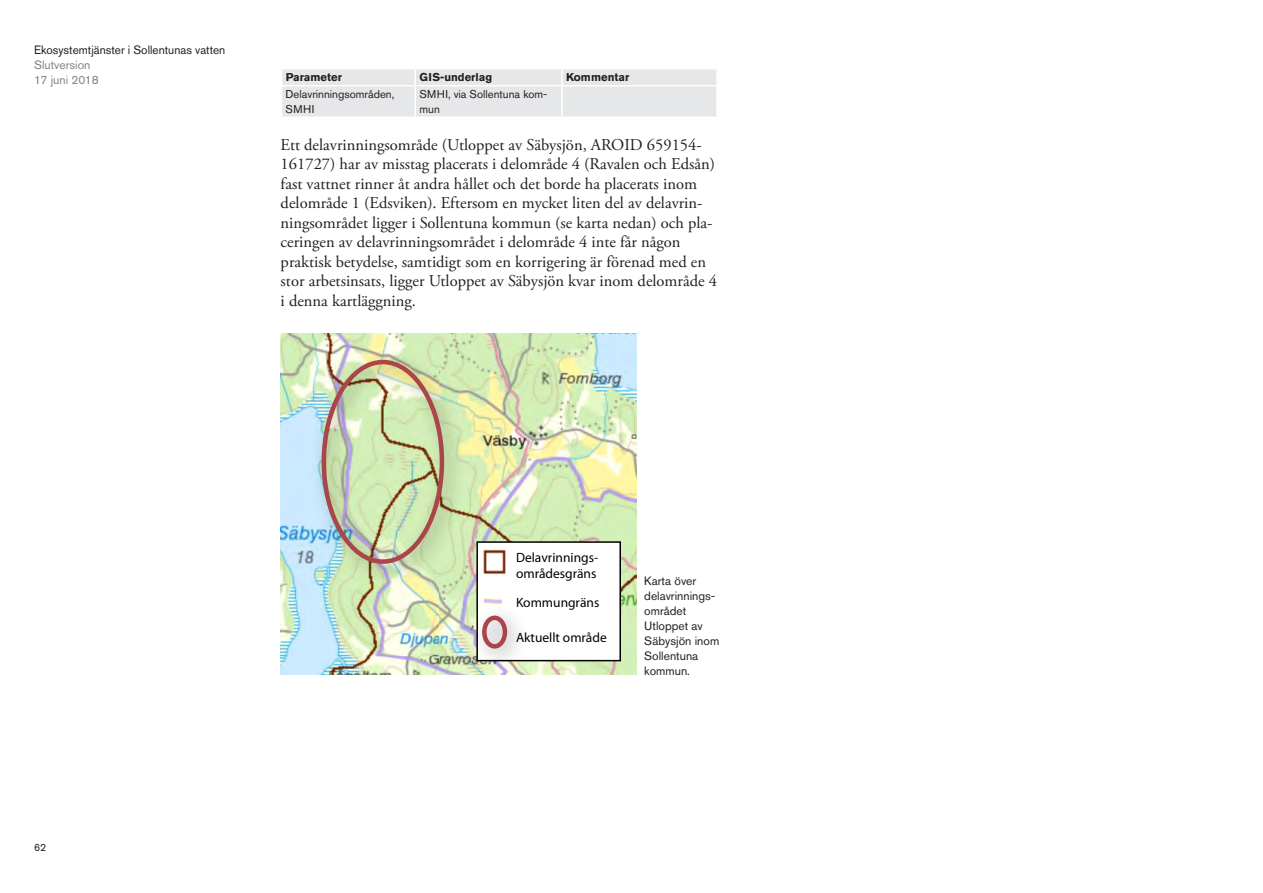
<style>
.page{position:relative;width:1263px;height:893px;background:#fff}
.page>*{position:absolute;margin:0;border:0;box-sizing:border-box;transform-origin:0 0}
.t1{font:16.5px/19.5px "Adobe Garamond Pro";color:#231f20}
.t2{font:13.5px/16.2px "Myriad Pro";color:#000}
.Bildtext{font:12px/15px "Akzidenz Grotesk Std";color:#231f20}
.t3{font:12px/15px "Akzidenz Grotesk Std";color:#808285}
.EKO_tabell_fet_rubri{font:11.25px/14.2px "Akzidenz Grotesk Std";color:#231f20}
.EKO_tabell_fet_rubri-2{font:700 11.25px "Akzidenz Grotesk Std";color:#231f20}
.t4{font:10.5px "Akzidenz Grotesk Std";color:#231f20}
</style>
<div class="page">
<div style="left:282px;top:69px;width:434px;height:48px;background:#e6e7e9"></div>
<hr style="left:414px;top:86px;width:2px;height:31px;background:#fff">
<hr style="left:561px;top:86px;width:2px;height:31px;background:#fff">
<hr style="left:281px;top:85px;width:134px;height:1px;background:#fff">
<hr style="left:415px;top:85px;width:147px;height:1px;background:#fff">
<hr style="left:562px;top:85px;width:156px;height:1px;background:#fff">
<img style="left:281px;top:334px;width:355px;height:341px">
<img style="left:303px;top:341px;width:170px;height:251px">
<div style="left:322px;top:360px;width:122px;height:204px;border:4px solid #aa4549;border-radius:50%"></div>
<div style="left:477px;top:542px;width:143px;height:119px;background:#fff"></div>
<div style="left:476px;top:541px;width:145px;height:120px;border:2px solid #000"></div>
<img style="left:464px;top:598px;width:71px;height:77px">
<div style="left:482px;top:616px;width:25px;height:33px;border:4px solid #aa4549;border-radius:50%"></div>
<img style="left:478px;top:543px;width:33px;height:37px">
<img style="left:484px;top:598px;width:17px;height:6px">
<p class="Bildtext" style="left:34px;top:42px;width:193px">Ekosystemtjänster i Sollentunas vatten</p>
<p class="t3" style="left:34px;top:57px;width:66px">Slutversion<br>17 juni 2018</p>
<p class="EKO_tabell_fet_rubri-2" style="left:286px;top:71px;width:58px">Parameter</p>
<p class="EKO_tabell_fet_rubri-2" style="left:419px;top:71px;width:74px">GIS-underlag</p>
<p class="EKO_tabell_fet_rubri-2" style="left:566px;top:71px;width:65px">Kommentar</p>
<p class="EKO_tabell_fet_rubri" style="left:286px;top:87px;width:110px">Delavrinningsområden,<br>SMHI</p>
<p class="EKO_tabell_fet_rubri" style="left:419px;top:87px;width:129px">SMHI, via Sollentuna kom&shy;mun</p>
<p class="t1" style="left:281px;top:135px;width:438px">Ett delavrinningsområde (Utloppet av Säbysjön, AROID 659154- 161727) har av misstag placerats i delområde 4 (Ravalen och Edsån) fast vattnet rinner åt andra hållet och det borde ha placerats inom delområde 1 (Edsviken). Eftersom en mycket liten del av delavrin&shy;ningsområdet ligger i Sollentuna kommun (se karta nedan) och pla&shy;ceringen av delavrinningsområdet i delområde 4 inte får någon praktisk betydelse, samtidigt som en korrigering är förenad med en stor arbetsinsats, ligger Utloppet av Säbysjön kvar inom delområde 4 i denna kartläggning.</p>
<p class="t4" style="left:34px;top:841px;width:14px">62</p>
<p class="t2" style="left:516px;top:549px;width:84px">Delavrinnings&shy;områdesgräns</p>
<p class="t2" style="left:516px;top:594px;width:85px">Kommungräns</p>
<p class="t2" style="left:516px;top:630px;width:92px">Aktuellt område</p>
<p class="Bildtext" style="left:644px;top:573px;width:76px">Karta över delavrinnings&shy;området<br>Utloppet av<br>Säbysjön inom<br>Sollentuna kommun.</p>
</div>
